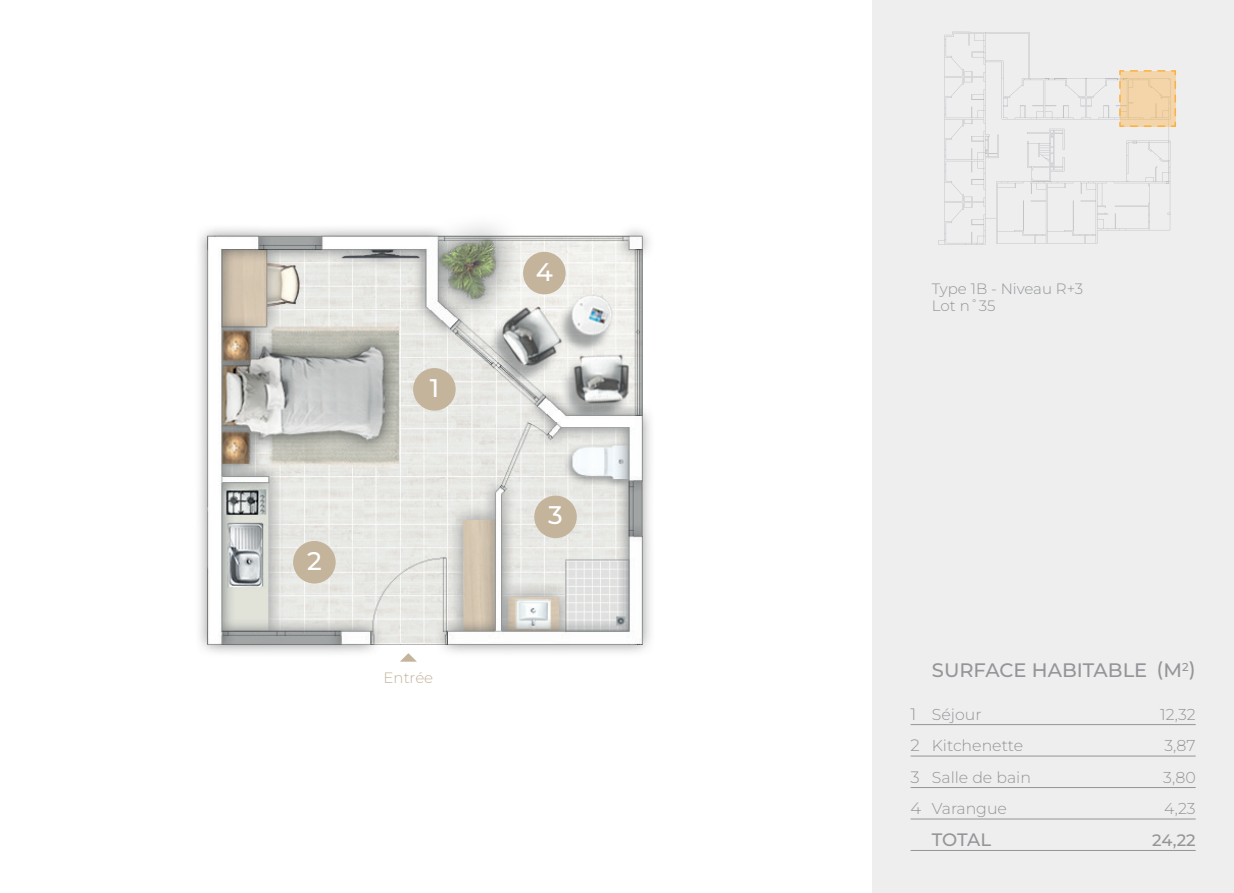
<style>
.page{position:relative;width:1234px;height:893px;background:#fff}
.page>*{position:absolute;margin:0;border:0;box-sizing:border-box;transform-origin:0 0}
.t1{font:500 25.5px "Montserrat";color:#fff}
.t2{font:500 19.5px "Montserrat";color:#939598}
.t3{font:500 18px "Montserrat";letter-spacing:-.01em;color:#939598}
.t4{font:500 16.5px "Montserrat";color:#939598}
.t5{font:300 16.5px/31.5px "Montserrat";color:#939598}
.t6{font:300 15.75px/31.5px "Montserrat";color:#939598}
.t7{font:300 15px/16.5px "Montserrat";color:#939598}
.t8{font:300 15px "Montserrat";color:#c3b49b}
</style>
<div class="page">
<div style="left:872px;top:0;width:361px;height:893px;background:#eeeeef"></div>
<img style="left:199px;top:225px;width:452px;height:428px">
<hr style="left:910px;top:724px;width:285px;height:1px;background:#939598">
<hr style="left:910px;top:756px;width:285px;height:1px;background:#939598">
<hr style="left:910px;top:787px;width:285px;height:1px;background:#939598">
<hr style="left:910px;top:819px;width:285px;height:1px;background:#939598">
<hr style="left:910px;top:850px;width:285px;height:1px;background:#939598">
<svg style="left:400px;top:653px;width:17px;height:9px"></svg>
<div style="left:413px;top:368px;width:42px;height:43px;background:#c3b49b;border-radius:50%"></div>
<div style="left:534px;top:496px;width:42px;height:42px;background:#c3b49b;border-radius:50%"></div>
<div style="left:293px;top:541px;width:42px;height:42px;background:#c3b49b;border-radius:50%"></div>
<div style="left:523px;top:252px;width:42px;height:42px;background:#c3b49b;border-radius:50%"></div>
<svg style="left:938px;top:32px;width:231px;height:213px"></svg>
<svg style="left:1118px;top:69px;width:58px;height:59px;background:#f1d2a6"></svg>
<h1 class="t1" style="left:307px;top:544px;width:16px">2</h1>
<h1 class="t1" style="left:429px;top:371px;width:11px">1</h1>
<p class="t8" style="left:383px;top:668px;width:51px">Entrée</p>
<h1 class="t1" style="left:535px;top:255px;width:19px">4</h1>
<h1 class="t1" style="left:548px;top:498px;width:16px">3</h1>
<p class="t7" style="left:931px;top:280px;width:153px">Type 1B - Niveau R+3<br>Lot n˚35</p>
<p class="t5" style="left:910px;top:698px;width:12px">1<br>2<br>3<br>4</p>
<p class="t2" style="left:931px;top:657px;width:265px">SURFACE HABITABLE (M<sup>2</sup>)</p>
<p class="t6" style="left:931px;top:698px;width:101px">Séjour<br>Kitchenette<br>Salle de bain<br>Varangue</p>
<p class="t3" style="left:931px;top:827px;width:61px">TOTAL</p>
<p class="t6" style="left:1159px;top:698px;width:37px;text-align:justify">12,32<br>3,87<br>3,80<br>4,23</p>
<p class="t4" style="left:1151px;top:829px;width:45px">24,22</p>
</div>
